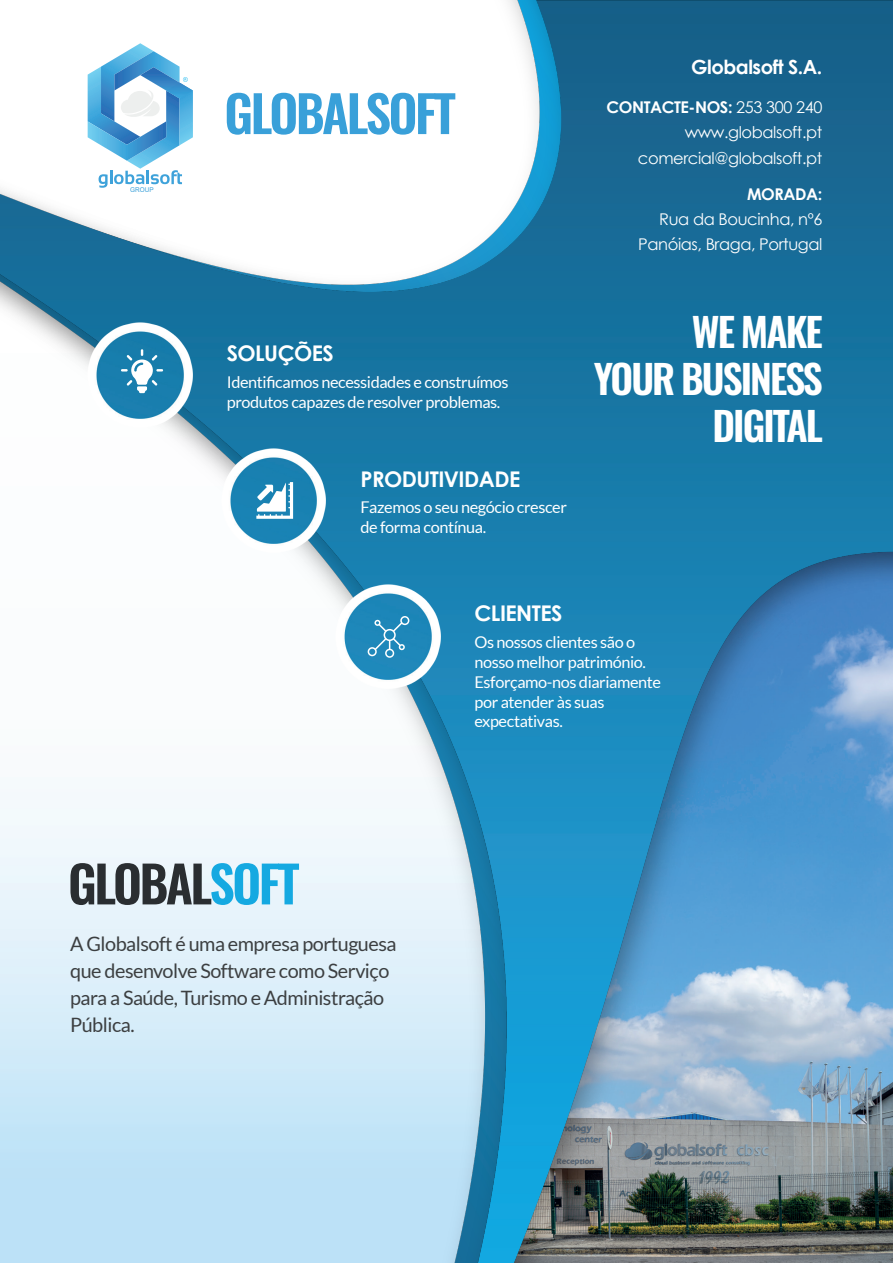
<style>
.page{position:relative;width:893px;height:1263px;background:#fff}
.page>*{position:absolute;margin:0;border:0;box-sizing:border-box;transform-origin:0 0}
.t1{font:600 50.4px "Oswald";letter-spacing:-.05em;color:#2a2e31}
.t2{font:600 50.4px "Oswald";letter-spacing:-.05em;color:#39a0d9}
.t3{font:600 39.6px/46.8px "Oswald";letter-spacing:-.05em;color:#fff;text-align:right}
.t4{font:700 21.6px "Century Gothic";letter-spacing:-.025em;color:#fff}
.t5{font:19.8px/27px "Lato";letter-spacing:-.025em;color:#3c3f41}
.t6{font:700 19.5px "Century Gothic";letter-spacing:-.025em;color:#fff}
.t7{font:16.2px/19.8px "Lato";letter-spacing:-.025em;color:#fff}
.t8{font:16.2px/25.2px "Century Gothic";letter-spacing:-.025em;color:#fff;text-align:right}
.t9{font:700 16.2px "Century Gothic";letter-spacing:-.025em;color:#fff}
.t10{font:6.6px "Arial";color:#39a0d9}
.s1{font-weight:700}
.s2{color:#15a9e1}
</style>
<div class="page">
<img style="left:0;top:0;width:893px;height:1263px">
<img style="left:494px;top:541px;width:399px;height:722px">
<img style="left:87px;top:321px;width:107px;height:107px">
<svg style="left:121px;top:349px;width:42px;height:44px"></svg>
<img style="left:221px;top:447px;width:106px;height:106px">
<svg style="left:256px;top:482px;width:37px;height:37px"></svg>
<img style="left:335px;top:583px;width:106px;height:106px">
<svg style="left:368px;top:616px;width:41px;height:42px;background:#419ac4"></svg>
<svg style="left:88px;top:43px;width:105px;height:145px"></svg>
<p class="t10" style="left:130px;top:185px;width:25px">GROUP</p>
<h1 class="t2" style="left:224px;top:87px;width:233px">GLOBALSOFT</h1>
<h3 class="t4" style="left:227px;top:337px;width:108px">SOLUÇÕES</h3>
<p class="t7" style="left:227px;top:372px;width:283px">Identificamos necessidades e construímos produtos capazes de resolver problemas.</p>
<h3 class="t4" style="left:360px;top:462px;width:161px">PRODUTIVIDADE</h3>
<p class="t7" style="left:360px;top:497px;width:208px">Fazemos o seu negócio crescer de forma contínua.</p>
<p class="t6" style="left:691px;top:52px;width:133px">Globalsoft S.A.</p>
<p class="t8" style="left:606px;top:95px;width:217px"><span class="s1">CONTACTE-NOS:</span> 253 300 240 www.globalsoft.pt comercial@globalsoft.pt</p>
<p class="t9" style="left:747px;top:181px;width:77px">MORADA:</p>
<p class="t8" style="left:638px;top:206px;width:186px">Rua da Boucinha, nº6<br>Panóias, Braga, Portugal</p>
<h2 class="t3" style="left:594px;top:311px;width:230px">WE MAKE<br>YOUR BUSINESS<br>DIGITAL</h2>
<h3 class="t4" style="left:474px;top:596px;width:89px">CLIENTES</h3>
<p class="t7" style="left:474px;top:632px;width:188px">Os nossos clientes são o nosso melhor património.<br>Esforçamo-nos diariamente por atender às suas expectativas.</p>
<h1 class="t1" style="left:68px;top:857px;width:233px">GLOBAL<span class="s2">SOFT</span></h1>
<p class="t5" style="left:70px;top:930px;width:328px">A Globalsoft é uma empresa portuguesa que desenvolve Software como Serviço para a Saúde, Turismo e Administração<br>Pública.</p>
</div>
